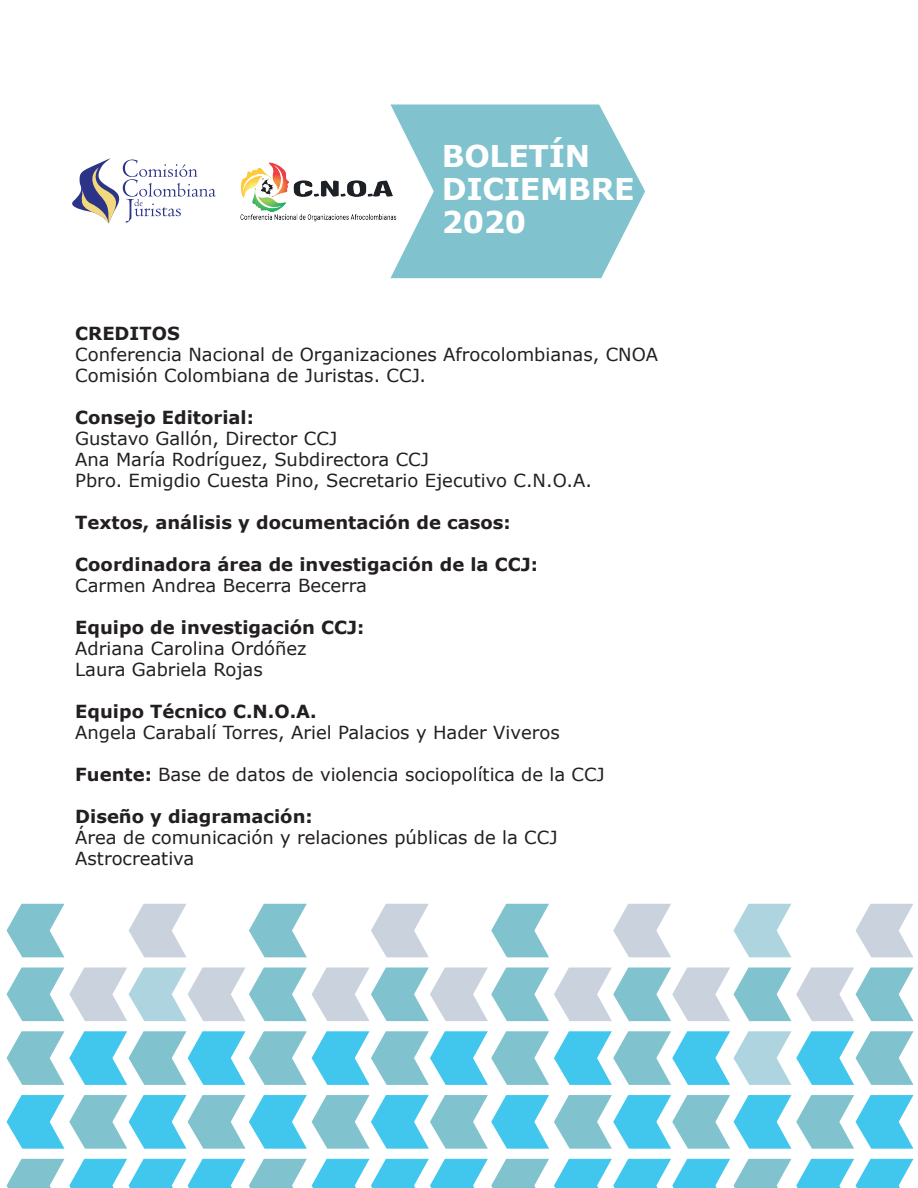
<style>
.page{position:relative;width:918px;height:1188px;background:#fff}
.page>*{position:absolute;margin:0;border:0;box-sizing:border-box;transform-origin:0 0}
.t1{font:700 30px/33px "Verdana";letter-spacing:-.01em;color:#fff}
.t2{font:18px/21px "Verdana";color:#231f20}
.t3{font:700 18px "Verdana";color:#231f20}
.s1{font-weight:700}
</style>
<div class="page">
<svg style="left:371px;top:904px;width:58px;height:53px"></svg>
<svg style="left:249px;top:904px;width:58px;height:53px"></svg>
<svg style="left:129px;top:904px;width:57px;height:53px"></svg>
<svg style="left:7px;top:904px;width:57px;height:53px"></svg>
<svg style="left:7px;top:1159px;width:906px;height:29px"></svg>
<svg style="left:7px;top:1095px;width:906px;height:54px"></svg>
<svg style="left:7px;top:1031px;width:906px;height:54px"></svg>
<svg style="left:7px;top:968px;width:906px;height:53px"></svg>
<svg style="left:856px;top:904px;width:57px;height:53px"></svg>
<svg style="left:734px;top:904px;width:57px;height:53px"></svg>
<svg style="left:613px;top:904px;width:58px;height:53px"></svg>
<svg style="left:491px;top:904px;width:58px;height:53px"></svg>
<svg style="left:390px;top:105px;width:255px;height:173px;fill:#80c2cd"></svg>
<svg style="left:72px;top:158px;width:144px;height:66px"></svg>
<img style="left:240px;top:159px;width:159px;height:65px">
<h1 class="t1" style="left:442px;top:139px;width:194px">BOLETÍN<br>DICIEMBRE<br>2020</h1>
<p class="t3" style="left:75px;top:321px;width:106px">CREDITOS</p>
<p class="t2" style="left:75px;top:344px;width:584px">Conferencia Nacional de Organizaciones Afrocolombianas, CNOA<br>Comisión Colombiana de Juristas. CCJ.</p>
<p class="t3" style="left:75px;top:405px;width:180px">Consejo Editorial:</p>
<p class="t2" style="left:75px;top:428px;width:518px">Gustavo Gallón, Director CCJ<br>Ana María Rodríguez, Subdirectora CCJ<br>Pbro. Emigdio Cuesta Pino, Secretario Ejecutivo C.N.O.A.</p>
<p class="t3" style="left:75px;top:510px;width:437px">Textos, análisis y documentación de casos:</p>
<p class="t3" style="left:75px;top:552px;width:464px">Coordinadora área de investigación de la CCJ:</p>
<p class="t2" style="left:75px;top:575px;width:293px">Carmen Andrea Becerra Becerra</p>
<p class="t3" style="left:75px;top:615px;width:291px">Equipo de investigación CCJ:</p>
<p class="t2" style="left:75px;top:638px;width:233px">Adriana Carolina Ordóñez<br>Laura Gabriela Rojas</p>
<p class="t3" style="left:75px;top:699px;width:243px">Equipo Técnico C.N.O.A.</p>
<p class="t2" style="left:75px;top:722px;width:486px">Angela Carabalí Torres, Ariel Palacios y Hader Viveros</p>
<p class="t2" style="left:75px;top:764px;width:531px"><span class="s1">Fuente:</span> Base de datos de violencia sociopolítica de la CCJ</p>
<p class="t3" style="left:75px;top:804px;width:239px">Diseño y diagramación:</p>
<p class="t2" style="left:75px;top:827px;width:484px">Área de comunicación y relaciones públicas de la CCJ<br>Astrocreativa</p>
</div>
